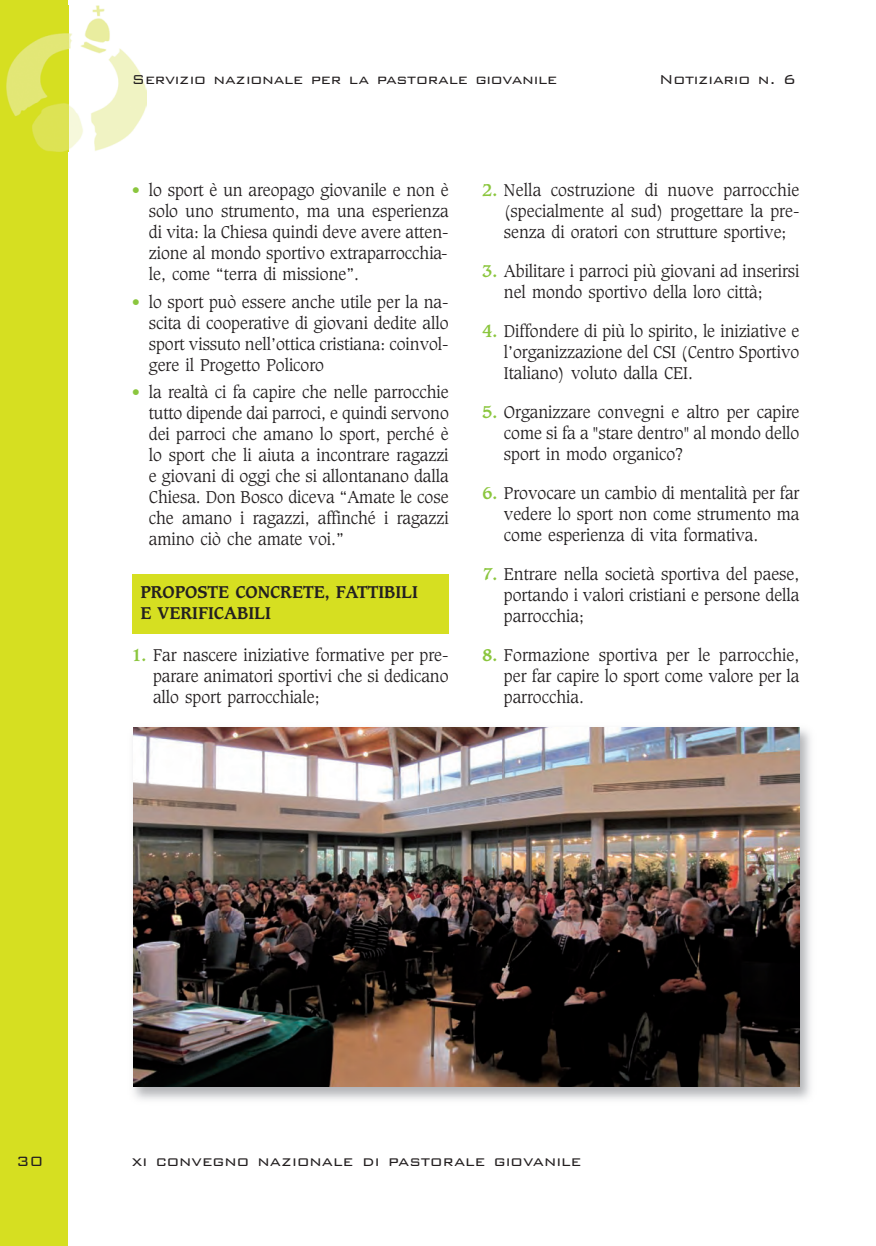
<style>
.page{position:relative;width:876px;height:1246px;background:#fff}
.page>*{position:absolute;margin:0;border:0;box-sizing:border-box;transform-origin:0 0}
.t1{font:300 18px "Bank Gothic BT";color:#231f20}
.t2{font:300 17.25px "Bank Gothic BT";letter-spacing:-.015em;color:#231f20}
.t3{font:300 16.5px/21px "Caxton Std";color:#231f20;text-align:justify}
.t4{font:700 16.5px/21px "Caxton Std";color:#231f20}
.s1{color:#8bc63e}
.s2{font-weight:700;color:#8bc63e}
</style>
<div class="page">
<div style="left:132px;top:574px;width:317px;height:60px;background:#d6df21"></div>
<div style="left:0;top:0;width:68px;height:1246px;background:#d6df21"></div>
<img style="left:133px;top:727px;width:678px;height:373px">
<img style="left:133px;top:727px;width:666px;height:359px">
<img style="left:6px;top:5px;width:140px;height:147px">
<img style="left:68px;top:5px;width:1px;height:147px">
<p class="t2" style="left:132px;top:68px;width:427px">Servizio nazionale per la pastorale giovanile</p>
<p class="t2" style="left:659px;top:68px;width:138px">Notiziario n. 6</p>
<p class="t3" style="left:149px;top:181px;width:301px;text-indent:-17px"><span class="s1">•</span> lo sport è un areopago giovanile e non è solo uno strumento, ma una esperienza di vita: la Chiesa quindi deve avere atten&shy;zione al mondo sportivo extraparrocchia&shy;le, come “terra di missione”.</p>
<p class="t3" style="left:149px;top:292px;width:301px;text-indent:-17px"><span class="s1">•</span> lo sport può essere anche utile per la na&shy;scita di cooperative di giovani dedite allo sport vissuto nell’ottica cristiana: coinvol&shy;gere il Progetto Policoro</p>
<p class="t3" style="left:149px;top:383px;width:302px;text-indent:-17px"><span class="s1">•</span> la realtà ci fa capire che nelle parrocchie tutto dipende dai parroci, e quindi servono dei parroci che amano lo sport, perché è lo sport che li aiuta a incontrare ragazzi e giovani di oggi che si allontanano dalla Chiesa. Don Bosco diceva “Amate le cose che amano i ragazzi, affinché i ragazzi amino ciò che amate voi.”</p>
<p class="t4" style="left:140px;top:582px;width:279px">PROPOSTE CONCRETE, FATTIBILI<br>E VERIFICABILI</p>
<p class="t3" style="left:153px;top:645px;width:297px;text-indent:-21px"><span class="s2">1.</span> Far nascere iniziative formative per pre&shy;parare animatori sportivi che si dedicano allo sport parrocchiale;</p>
<p class="t3" style="left:504px;top:181px;width:297px;text-indent:-21px"><span class="s2">2.</span> Nella costruzione di nuove parrocchie (specialmente al sud) progettare la pre&shy;senza di oratori con strutture sportive;</p>
<p class="t3" style="left:504px;top:262px;width:297px;text-indent:-21px"><span class="s2">3.</span> Abilitare i parroci più giovani ad inserirsi nel mondo sportivo della loro città;</p>
<p class="t3" style="left:504px;top:322px;width:297px;text-indent:-21px"><span class="s2">4.</span> Diffondere di più lo spirito, le iniziative e l’organizzazione del CSI (Centro Sportivo Italiano) voluto dalla CEI.</p>
<p class="t3" style="left:504px;top:403px;width:297px;text-indent:-21px"><span class="s2">5.</span> Organizzare convegni e altro per capire come si fa a "stare dentro" al mondo dello sport in modo organico?</p>
<p class="t3" style="left:504px;top:484px;width:297px;text-indent:-21px"><span class="s2">6.</span> Provocare un cambio di mentalità per far vedere lo sport non come strumento ma come esperienza di vita formativa.</p>
<p class="t3" style="left:504px;top:564px;width:297px;text-indent:-21px"><span class="s2">7.</span> Entrare nella società sportiva del paese, portando i valori cristiani e persone della parrocchia;</p>
<p class="t3" style="left:504px;top:645px;width:297px;text-indent:-21px"><span class="s2">8.</span> Formazione sportiva per le parrocchie, per far capire lo sport come valore per la parrocchia.</p>
<p class="t1" style="left:16px;top:1149px;width:28px">30</p>
<p class="t1" style="left:132px;top:1149px;width:451px">xi convegno nazionale di pastorale giovanile</p>
</div>
